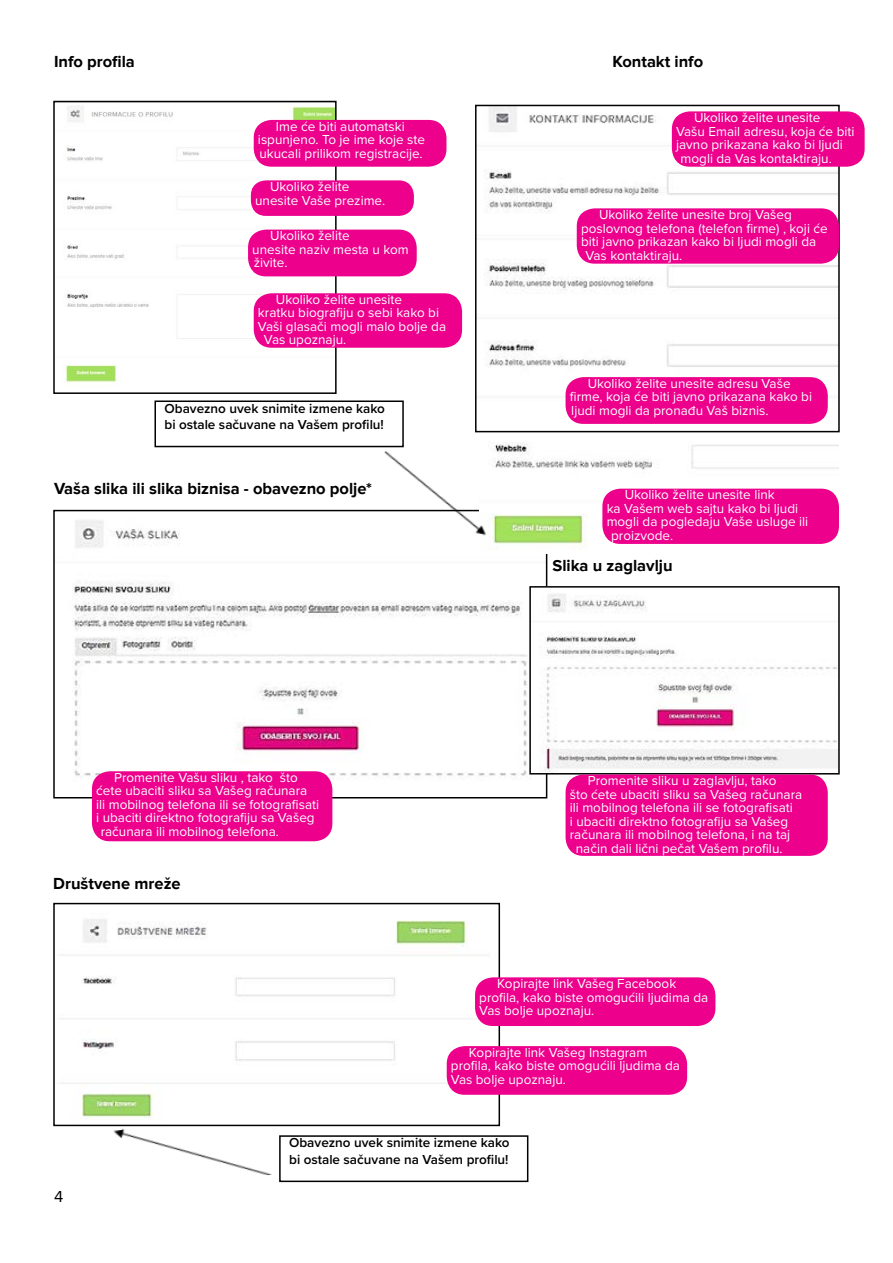
<style>
.page{position:relative;width:893px;height:1263px;background:#fff}
.page>*{position:absolute;margin:0;border:0;box-sizing:border-box;transform-origin:0 0}
.t1{font:700 16.5px "Proxima Nova";color:#000}
.t2{font:16.5px "Proxima Nova";color:#000}
.t3{font:13.5px/13.5px "Proxima Nova";color:#fff}
.t4{font:600 13.5px/16.2px "Proxima Nova";color:#000}
</style>
<div class="page">
<img style="left:72px;top:520px;width:472px;height:275px">
<img style="left:479px;top:432px;width:360px;height:121px">
<img style="left:484px;top:108px;width:353px;height:294px">
<div style="left:475px;top:105px;width:365px;height:327px;border:2px solid #000"></div>
<img style="left:64px;top:106px;width:270px;height:279px">
<div style="left:53px;top:101px;width:284px;height:293px;border:2px solid #000"></div>
<div style="left:254px;top:120px;width:192px;height:47px;background:#ec008c;border-radius:18px"></div>
<div style="left:672px;top:111px;width:193px;height:56px;background:#ec008c;border-radius:18px"></div>
<div style="left:577px;top:208px;width:262px;height:56px;background:#ec008c;border-radius:18px"></div>
<div style="left:566px;top:377px;width:262px;height:47px;background:#ec008c;border-radius:18px"></div>
<div style="left:602px;top:489px;width:237px;height:55px;background:#ec008c;border-radius:18px"></div>
<div style="left:154px;top:400px;width:250px;height:47px;border:2px solid #000"></div>
<div style="left:254px;top:293px;width:208px;height:55px;background:#ec008c;border-radius:18px"></div>
<div style="left:92px;top:771px;width:240px;height:70px;background:#ec008c;border-radius:18px"></div>
<div style="left:251px;top:180px;width:163px;height:36px;background:#ec008c;border-radius:15px"></div>
<div style="left:248px;top:230px;width:169px;height:46px;background:#ec008c;border-radius:18px"></div>
<img style="left:374px;top:451px;width:129px;height:93px">
<img style="left:532px;top:589px;width:305px;height:182px">
<div style="left:529px;top:586px;width:311px;height:188px;border:2px solid #000"></div>
<div style="left:566px;top:774px;width:262px;height:82px;background:#ec008c;border-radius:18px"></div>
<img style="left:60px;top:919px;width:429px;height:201px">
<div style="left:53px;top:903px;width:447px;height:223px;border:2px solid #000"></div>
<div style="left:475px;top:977px;width:240px;height:49px;background:#ec008c;border-radius:18px"></div>
<div style="left:447px;top:1046px;width:240px;height:49px;background:#ec008c;border-radius:18px"></div>
<div style="left:279px;top:1135px;width:249px;height:47px;border:2px solid #000"></div>
<img style="left:104px;top:1109px;width:168px;height:66px">
<p class="t1" style="left:54px;top:52px;width:82px">Info profila</p>
<p class="t3" style="left:258px;top:119px;width:169px;text-align:center">Ime će biti automatski ispunjeno. To je ime koje ste ukucali prilikom registracije.</p>
<p class="t3" style="left:255px;top:179px;width:132px;text-indent:15px">Ukoliko želite unesite Vaše prezime.</p>
<p class="t3" style="left:252px;top:228px;width:158px;text-indent:18px">Ukoliko želite<br>unesite naziv mesta u kom živite.</p>
<p class="t3" style="left:276px;top:292px;width:128px">Ukoliko želite unesite</p>
<p class="t3" style="left:258px;top:306px;width:183px">kratku biografiju o sebi kako bi</p>
<p class="t3" style="left:258px;top:319px;width:190px">Vaši glasači mogli malo bolje da</p>
<p class="t3" style="left:264px;top:333px;width:84px">Vas upoznaju.</p>
<p class="t4" style="left:164px;top:400px;width:222px">Obavezno uvek snimite izmene kako bi ostale sačuvane na Vašem profilu!</p>
<p class="t1" style="left:54px;top:478px;width:320px">Vaša slika ili slika biznisa - obavezno polje*</p>
<p class="t3" style="left:114px;top:770px;width:185px">Promenite Vašu sliku , tako što</p>
<p class="t3" style="left:96px;top:784px;width:213px">ćete ubaciti sliku sa Vašeg računara</p>
<p class="t3" style="left:96px;top:797px;width:225px">ili mobilnog telefona ili se fotografisati</p>
<p class="t3" style="left:96px;top:811px;width:220px">i ubaciti direktno fotografiju sa Vašeg</p>
<p class="t3" style="left:101px;top:824px;width:180px">računara ili mobilnog telefona.</p>
<p class="t1" style="left:53px;top:874px;width:129px">Društvene mreže</p>
<p class="t1" style="left:612px;top:52px;width:92px">Kontakt info</p>
<p class="t3" style="left:694px;top:110px;width:128px">Ukoliko želite unesite</p>
<p class="t3" style="left:676px;top:124px;width:180px">Vašu Email adresu, koja će biti</p>
<p class="t3" style="left:676px;top:137px;width:168px">javno prikazana kako bi ljudi</p>
<p class="t3" style="left:681px;top:151px;width:153px">mogli da Vas kontaktiraju.</p>
<p class="t3" style="left:599px;top:207px;width:194px">Ukoliko želite unesite broj Vašeg</p>
<p class="t3" style="left:581px;top:221px;width:248px">poslovnog telefona (telefon firme) , koji će</p>
<p class="t3" style="left:581px;top:234px;width:237px">biti javno prikazan kako bi ljudi mogli da</p>
<p class="t3" style="left:585px;top:248px;width:98px">Vas kontaktiraju.</p>
<p class="t3" style="left:570px;top:376px;width:244px;text-indent:18px">Ukoliko želite unesite adresu Vaše firme, koja će biti javno prikazana kako bi ljudi mogli da pronađu Vaš biznis.</p>
<p class="t3" style="left:625px;top:487px;width:152px">Ukoliko želite unesite link</p>
<p class="t3" style="left:607px;top:501px;width:193px">ka Vašem web sajtu kako bi ljudi</p>
<p class="t3" style="left:607px;top:514px;width:203px">mogli da pogledaju Vaše usluge ili</p>
<p class="t3" style="left:611px;top:528px;width:64px">proizvode.</p>
<p class="t1" style="left:552px;top:556px;width:122px">Slika u zaglavlju</p>
<p class="t3" style="left:588px;top:773px;width:190px">Promenite sliku u zaglavlju, tako</p>
<p class="t3" style="left:570px;top:787px;width:234px">što ćete ubaciti sliku sa Vašeg računara</p>
<p class="t3" style="left:570px;top:800px;width:225px">ili mobilnog telefona ili se fotografisati</p>
<p class="t3" style="left:570px;top:814px;width:220px">i ubaciti direktno fotografiju sa Vašeg</p>
<p class="t3" style="left:570px;top:827px;width:222px">računara ili mobilnog telefona, i na taj</p>
<p class="t3" style="left:576px;top:841px;width:208px">način dali lični pečat Vašem profilu.</p>
<p class="t3" style="left:479px;top:976px;width:231px;text-indent:18px">Kopirajte link Vašeg Facebook profila, kako biste omogućili ljudima da<br>Vas bolje upoznaju.</p>
<p class="t3" style="left:451px;top:1045px;width:231px;text-indent:18px">Kopirajte link Vašeg Instagram profila, kako biste omogućili ljudima da<br>Vas bolje upoznaju.</p>
<p class="t2" style="left:54px;top:1184px;width:11px">4</p>
<p class="t4" style="left:289px;top:1134px;width:222px">Obavezno uvek snimite izmene kako bi ostale sačuvane na Vašem profilu!</p>
</div>
